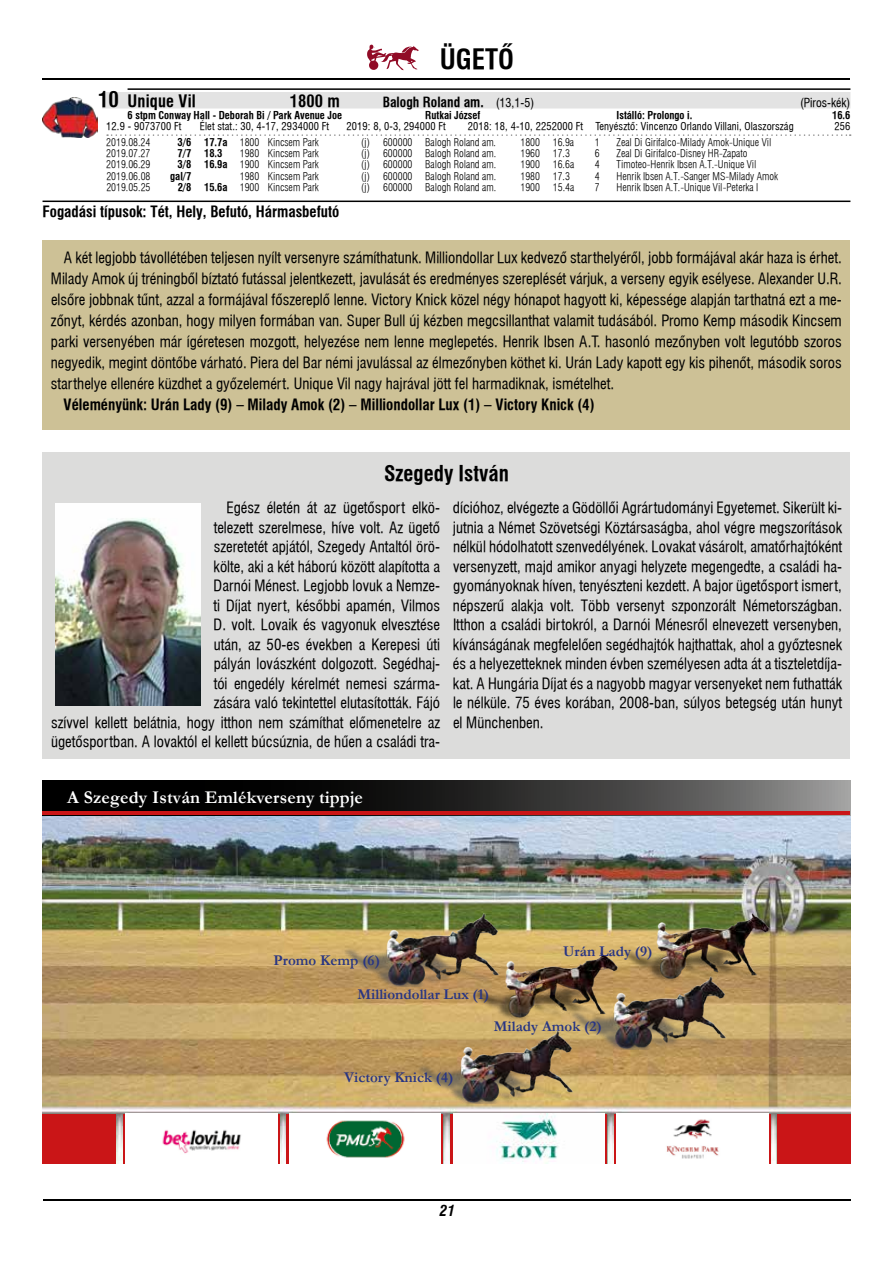
<style>
.page{position:relative;width:893px;height:1263px;background:#fff}
.page>*{position:absolute;margin:0;border:0;box-sizing:border-box;transform-origin:0 0}
.t1{font:27px "Swiss 721 Cn PFL Bold";color:#000}
.t2{font:21px "Swiss 721 Cn PFL Bold";color:#000}
.t3{font:700 18px "Garamond";letter-spacing:.01em;color:#fff}
.t4{font:16.5px "Swiss 721 Cn PFL Bold";letter-spacing:.01em;color:#000}
.t5{font:15px/19.5px "Swiss 721 Cn PFL Normal";color:#000;text-align:justify}
.t6{font:15px "Swiss 721 Cn PFL Bold";color:#000}
.t7{font:700 15px "Garamond";color:#283583}
.t8{font:italic 700 condensed 15px "Swiss 721 BT";color:#000}
.t9{font:13.5px "Swiss 721 Cn PFL Bold";color:#000}
.t10{font:12px "Swiss 721 Cn PFL Normal";color:#000}
.t11{font:10.5px "Swiss 721 Lt Cn PFL Normal";color:#000}
.t12{font:10.5px "Swiss 721 Cn PFL Normal";letter-spacing:.01em;color:#000}
.t13{font:10.5px "Swiss 721 Cn PFL Bold";color:#000}
.s1{font-size:21px}
.s2{font-family:"Swiss 721 Cn PFL Normal";font-size:12px}
.s3{font-family:"Swiss 721 Cn PFL Bold"}
</style>
<div class="page">
<hr style="left:43px;top:1199px;width:808px;height:1px;background:#000">
<hr style="left:43px;top:79px;width:807px;height:1px;background:#000">
<svg style="left:367px;top:44px;width:52px;height:26px"></svg>
<div style="left:43px;top:240px;width:807px;height:190px;background:#cdc196"></div>
<hr style="left:128px;top:88px;width:722px;height:2px;background:#000">
<div style="left:102px;top:92px;width:748px;height:16px;background:#e3e3e3"></div>
<svg style="left:107px;top:134px;width:744px;height:2px"></svg>
<hr style="left:43px;top:201px;width:807px;height:1px;background:#000">
<img style="left:43px;top:98px;width:55px;height:39px">
<div style="left:43px;top:452px;width:807px;height:306px;background:#dcdcdb"></div>
<img style="left:56px;top:503px;width:144px;height:202px">
<img style="left:43px;top:815px;width:807px;height:348px">
<div style="left:43px;top:1114px;width:73px;height:49px;background:#ca1517"></div>
<div style="left:777px;top:1114px;width:73px;height:49px;background:#ca1517"></div>
<img style="left:565px;top:976px;width:163px;height:74px">
<img style="left:470px;top:946px;width:149px;height:74px">
<img style="left:412px;top:1030px;width:163px;height:74px">
<img style="left:626px;top:909px;width:148px;height:74px">
<img style="left:338px;top:913px;width:163px;height:74px">
<svg style="left:43px;top:780px;width:807px;height:31px;background:#2d2c2c"></svg>
<hr style="left:43px;top:811px;width:807px;height:4px;background:#ca1517">
<div style="left:123px;top:1114px;width:157px;height:49px;background:#ca1517"></div>
<img style="left:125px;top:1114px;width:153px;height:49px">
<div style="left:287px;top:1114px;width:156px;height:49px;background:linear-gradient(to bottom,#ca1517,#ca1517)"></div>
<img style="left:289px;top:1114px;width:151px;height:49px">
<div style="left:451px;top:1114px;width:156px;height:49px;background:#ca1517"></div>
<img style="left:453px;top:1114px;width:152px;height:49px">
<div style="left:614px;top:1114px;width:157px;height:49px;background:linear-gradient(to bottom,#fff,#fff)"></div>
<img style="left:617px;top:1114px;width:151px;height:49px">
<h1 class="t1" style="left:440px;top:43px;width:76px">ÜGETŐ</h1>
<p class="t4" style="left:98px;top:91px;width:99px"><span class="s1">10</span> Unique Vil</p>
<p class="t4" style="left:290px;top:91px;width:52px">1800 m</p>
<p class="t9" style="left:383px;top:94px;width:153px">Balogh Roland am. <span class="s2">(13,1-5)</span></p>
<p class="t10" style="left:800px;top:95px;width:52px">(Piros-kék)</p>
<p class="t13" style="left:128px;top:109px;width:216px">6 stpm Conway Hall - Deborah Bi / Park Avenue Joe</p>
<p class="t13" style="left:425px;top:109px;width:57px">Rutkai József</p>
<p class="t13" style="left:617px;top:109px;width:77px">Istálló: Prolongo i.</p>
<p class="t13" style="left:832px;top:109px;width:20px">16.6</p>
<p class="t12" style="left:106px;top:120px;width:77px">12.9 - 9073700 Ft</p>
<p class="t12" style="left:200px;top:120px;width:131px">Élet stat.: 30, 4-17, 2934000 Ft</p>
<p class="t12" style="left:347px;top:120px;width:101px">2019: 8, 0-3, 294000 Ft</p>
<p class="t12" style="left:468px;top:120px;width:327px">2018: 18, 4-10, 2252000 Ft Tenyésztő: Vincenzo Orlando Villani, Olaszország</p>
<p class="t12" style="left:835px;top:120px;width:17px">256</p>
<p class="t11" style="left:106px;top:136px;width:46px">2019.08.24</p>
<p class="t11" style="left:178px;top:136px;width:143px"><span class="s3">3/6 17.7a</span> 1800 Kincsem Park</p>
<p class="t11" style="left:361px;top:136px;width:137px">(j) 600000 Balogh Roland am.</p>
<p class="t11" style="left:520px;top:136px;width:55px">1800 16.9a</p>
<p class="t11" style="left:595px;top:136px;width:6px">1</p>
<p class="t11" style="left:617px;top:136px;width:156px">Zeal Di Girifalco-Milady Amok-Unique Vil</p>
<p class="t11" style="left:106px;top:147px;width:46px">2019.07.27</p>
<p class="t13" style="left:178px;top:147px;width:46px">7/7 18.3</p>
<p class="t11" style="left:240px;top:147px;width:81px">1980 Kincsem Park</p>
<p class="t11" style="left:361px;top:147px;width:137px">(j) 600000 Balogh Roland am.</p>
<p class="t11" style="left:520px;top:147px;width:51px">1960 17.3</p>
<p class="t11" style="left:595px;top:147px;width:6px">6</p>
<p class="t11" style="left:617px;top:147px;width:132px">Zeal Di Girifalco-Disney HR-Zapato</p>
<p class="t11" style="left:106px;top:158px;width:46px">2019.06.29</p>
<p class="t11" style="left:178px;top:158px;width:143px"><span class="s3">3/8 16.9a</span> 1900 Kincsem Park</p>
<p class="t11" style="left:361px;top:158px;width:137px">(j) 600000 Balogh Roland am.</p>
<p class="t11" style="left:520px;top:158px;width:55px">1900 16.6a</p>
<p class="t11" style="left:595px;top:158px;width:6px">4</p>
<p class="t11" style="left:617px;top:158px;width:142px">Timoteo-Henrik Ibsen A.T.-Unique Vil</p>
<p class="t11" style="left:106px;top:170px;width:46px">2019.06.08</p>
<p class="t13" style="left:170px;top:170px;width:23px">gal/7</p>
<p class="t11" style="left:240px;top:170px;width:81px">1980 Kincsem Park</p>
<p class="t11" style="left:361px;top:170px;width:137px">(j) 600000 Balogh Roland am.</p>
<p class="t11" style="left:520px;top:170px;width:51px">1980 17.3</p>
<p class="t11" style="left:595px;top:170px;width:6px">4</p>
<p class="t11" style="left:617px;top:170px;width:163px">Henrik Ibsen A.T.-Sanger MS-Milady Amok</p>
<p class="t11" style="left:106px;top:181px;width:46px">2019.05.25</p>
<p class="t11" style="left:178px;top:181px;width:143px"><span class="s3">2/8 15.6a</span> 1900 Kincsem Park</p>
<p class="t11" style="left:361px;top:181px;width:137px">(j) 600000 Balogh Roland am.</p>
<p class="t11" style="left:520px;top:181px;width:55px">1900 15.4a</p>
<p class="t11" style="left:595px;top:181px;width:6px">7</p>
<p class="t11" style="left:617px;top:181px;width:143px">Henrik Ibsen A.T.-Unique Vil-Peterka I</p>
<p class="t6" style="left:43px;top:202px;width:298px">Fogadási típusok: Tét, Hely, Befutó, Hármasbefutó</p>
<p class="t5" style="left:51px;top:247px;width:793px;line-height:21px;text-indent:13px">A két legjobb távollétében teljesen nyílt versenyre számíthatunk. Milliondollar Lux kedvező starthelyéről, jobb formájával akár haza is érhet.<br>Milady Amok új tréningből bíztató futással jelentkezett, javulását és eredményes szereplését várjuk, a verseny egyik esélyese. Alexander U.R. elsőre jobbnak tűnt, azzal a formájával főszereplő lenne. Victory Knick közel négy hónapot hagyott ki, képessége alapján tarthatná ezt a me&shy;zőnyt, kérdés azonban, hogy milyen formában van. Super Bull új kézben megcsillanthat valamit tudásából. Promo Kemp második Kincsem parki versenyében már ígéretesen mozgott, helyezése nem lenne meglepetés. Henrik Ibsen A.T. hasonló mezőnyben volt legutóbb szoros negyedik, megint döntőbe várható. Piera del Bar némi javulással az élmezőnyben köthet ki. Urán Lady kapott egy kis pihenőt, második soros starthelye ellenére küzdhet a győzelemért. Unique Vil nagy hajrával jött fel harmadiknak, ismételhet.</p>
<p class="t6" style="left:64px;top:396px;width:533px">Véleményünk: Urán Lady (9) – Milady Amok (2) – Milliondollar Lux (1) – Victory Knick (4)</p>
<h2 class="t2" style="left:384px;top:461px;width:126px">Szegedy István</h2>
<p class="t5" style="left:51px;top:498px;width:391px;text-align:right">Egész életén át az ügetősport elkö-<br>telezett szerelmese, híve volt. Az ügető<br>szeretetét apjától, Szegedy Antaltól örö-<br>költe, aki a két háború között alapította a<br>Darnói Ménest. Legjobb lovuk a Nemze-<br>ti Díjat nyert, későbbi apamén, Vilmos<br>D. volt. Lovaik és vagyonuk elvesztése<br>után, az 50-es években a Kerepesi úti<br>pályán lovászként dolgozott. Segédhaj-<br>tói engedély kérelmét nemesi szárma-<br>zására való tekintettel elutasították. Fájó<br>szívvel kellett belátnia, hogy itthon nem számíthat előmenetelre az ügetősportban. A lovaktól el kellett búcsúznia, de hűen a családi tra-</p>
<p class="t5" style="left:453px;top:498px;width:391px">dícióhoz, elvégezte a Gödöllői Agrártudományi Egyetemet. Sikerült ki&shy;jutnia a Német Szövetségi Köztársaságba, ahol végre megszorítások nélkül hódolhatott szenvedélyének. Lovakat vásárolt, amatőrhajtóként versenyzett, majd amikor anyagi helyzete megengedte, a családi ha&shy;gyományoknak híven, tenyészteni kezdett. A bajor ügetősport ismert, népszerű alakja volt. Több versenyt szponzorált Németországban.<br>Itthon a családi birtokról, a Darnói Ménesről elnevezett versenyben, kívánságának megfelelően segédhajtók hajthattak, ahol a győztesnek és a helyezetteknek minden évben személyesen adta át a tiszteletdíja&shy;kat. A Hungária Díjat és a nagyobb magyar versenyeket nem futhatták le nélküle. 75 éves korában, 2008-ban, súlyos betegség után hunyt el Münchenben.</p>
<p class="t3" style="left:67px;top:785px;width:297px">A Szegedy István Emlékverseny tippje</p>
<p class="t7" style="left:274px;top:950px;width:108px">Promo Kemp (6)</p>
<p class="t7" style="left:357px;top:984px;width:133px">Milliondollar Lux (1)</p>
<p class="t7" style="left:563px;top:941px;width:91px">Urán Lady (9)</p>
<p class="t7" style="left:344px;top:1067px;width:111px">Victory Knick (4)</p>
<p class="t7" style="left:494px;top:1016px;width:109px">Milady Amok (2)</p>
<p class="t8" style="left:440px;top:1202px;width:17px">21</p>
</div>
